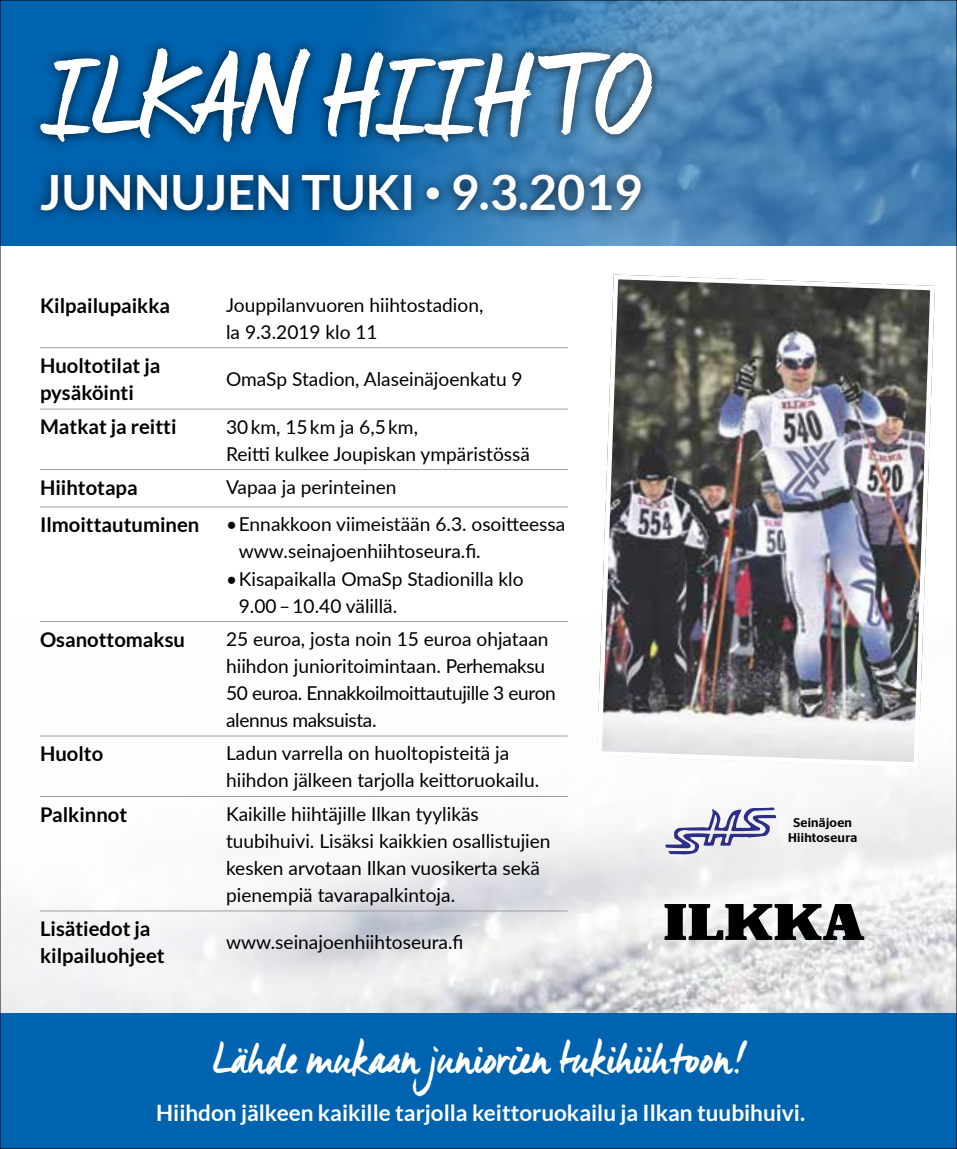
<style>
.page{position:relative;width:957px;height:1149px;background:#fff}
.page>*{position:absolute;margin:0;border:0;box-sizing:border-box;transform-origin:0 0}
.t1{font:110.25px "Manus";letter-spacing:.01em;color:#fff}
.t2{font:700 48.82px "Lato";color:#fff}
.t3{font:45px "Manus";color:#fff}
.t4{font:700 22.5px "Lato";color:#fff}
.t5{font:700 20.25px/27px "Lato";color:#000}
.t6{font:19.12px/27px "Lato";color:#000}
.t7{font:19.12px/27px "Lato";letter-spacing:-.02em;color:#000}
.t8{font:500 12.6px/15.3px "Stag Sans";letter-spacing:.025em;color:#000;text-align:center}
</style>
<div class="page">
<img style="left:2px;top:736px;width:953px;height:276px">
<div style="left:0;top:0;width:957px;height:245px;background:#0063af"></div>
<div style="left:0;top:1012px;width:957px;height:136px;background:#0063af"></div>
<img style="left:347px;top:2px;width:608px;height:243px">
<div style="left:29px;top:37px;width:635px;height:185px;background:#000;opacity:.75"></div>
<svg style="left:664px;top:903px;width:200px;height:36px"></svg>
<svg style="left:665px;top:807px;width:111px;height:48px"></svg>
<hr style="left:40px;top:347px;width:177px;height:1px;background:#9d9d9c">
<hr style="left:217px;top:347px;width:351px;height:1px;background:#9d9d9c">
<hr style="left:40px;top:408px;width:177px;height:1px;background:#9d9d9c">
<hr style="left:217px;top:408px;width:351px;height:1px;background:#9d9d9c">
<hr style="left:40px;top:469px;width:177px;height:1px;background:#9d9d9c">
<hr style="left:217px;top:469px;width:351px;height:1px;background:#9d9d9c">
<hr style="left:40px;top:506px;width:177px;height:1px;background:#9d9d9c">
<hr style="left:217px;top:506px;width:351px;height:1px;background:#9d9d9c">
<hr style="left:40px;top:621px;width:177px;height:1px;background:#9d9d9c">
<hr style="left:217px;top:621px;width:351px;height:1px;background:#9d9d9c">
<hr style="left:40px;top:735px;width:177px;height:1px;background:#9d9d9c">
<hr style="left:217px;top:735px;width:351px;height:1px;background:#9d9d9c">
<hr style="left:40px;top:795px;width:177px;height:1px;background:#9d9d9c">
<hr style="left:217px;top:795px;width:351px;height:1px;background:#9d9d9c">
<hr style="left:40px;top:910px;width:177px;height:1px;background:#9d9d9c">
<hr style="left:217px;top:910px;width:351px;height:1px;background:#9d9d9c">
<img style="left:594px;top:274px;width:343px;height:495px">
<h1 class="t1" style="left:40px;top:31px;width:610px">ILKAN HIIHTO</h1>
<h2 class="t2" style="left:40px;top:164px;width:603px">JUNNUJEN TUKI <sup>•</sup> 9.3.2019</h2>
<p class="t5" style="left:40px;top:291px;width:132px">Kilpailupaikka</p>
<p class="t6" style="left:226px;top:290px;width:259px">Jouppilanvuoren hiihtostadion, la 9.3.2019 klo 11</p>
<p class="t5" style="left:40px;top:352px;width:122px">Huoltotilat ja pysäköinti</p>
<p class="t6" style="left:226px;top:365px;width:298px">OmaSp Stadion, Alaseinäjoenkatu 9</p>
<p class="t5" style="left:40px;top:413px;width:138px">Matkat ja reitti</p>
<p class="t6" style="left:226px;top:412px;width:305px">30 km, 15 km ja 6,5 km,<br>Reitti kulkee Joupiskan ympäristössä</p>
<p class="t5" style="left:40px;top:473px;width:99px">Hiihtotapa</p>
<p class="t6" style="left:226px;top:472px;width:172px">Vapaa ja perinteinen</p>
<p class="t5" style="left:40px;top:511px;width:161px">Ilmoittautuminen</p>
<p class="t6" style="left:239px;top:510px;width:328px;text-indent:-13px">•Ennakkoon viimeistään 6.3. osoitteessa www.seinajoenhiihtoseura.fi.</p>
<p class="t6" style="left:239px;top:564px;width:286px;text-indent:-13px">•Kisapaikalla OmaSp Stadionilla klo<br>9.00 – 10.40 välillä.</p>
<p class="t5" style="left:40px;top:625px;width:146px">Osanottomaksu</p>
<p class="t7" style="left:226px;top:624px;width:331px">25 euroa, josta noin 15 euroa ohjataan hiihdon junioritoimintaan. Perhemaksu 50 euroa. Ennakkoilmoittautujille 3 euron alennus maksuista.</p>
<p class="t5" style="left:40px;top:740px;width:65px">Huolto</p>
<p class="t6" style="left:226px;top:739px;width:315px">Ladun varrella on huoltopisteitä ja hiihdon jälkeen tarjolla keittoruokailu.</p>
<p class="t5" style="left:40px;top:800px;width:89px">Palkinnot</p>
<p class="t6" style="left:226px;top:799px;width:326px">Kaikille hiihtäjille Ilkan tyylikäs tuubihuivi. Lisäksi kaikkien osallistujien kesken arvotaan Ilkan vuosikerta sekä pienempiä tavarapalkintoja.</p>
<p class="t5" style="left:40px;top:914px;width:126px">Lisätiedot ja kilpailuohjeet</p>
<p class="t6" style="left:226px;top:927px;width:239px">www.seinajoenhiihtoseura.fi</p>
<p class="t8" style="left:788px;top:814px;width:71px">Seinäjoen<br>Hiihtoseura</p>
<h3 class="t3" style="left:213px;top:1030px;width:532px">Lähde mukaan juniorien tukihiihtoon!</h3>
<p class="t4" style="left:156px;top:1099px;width:650px">Hiihdon jälkeen kaikille tarjolla keittoruokailu ja Ilkan tuubihuivi.</p>
</div>
